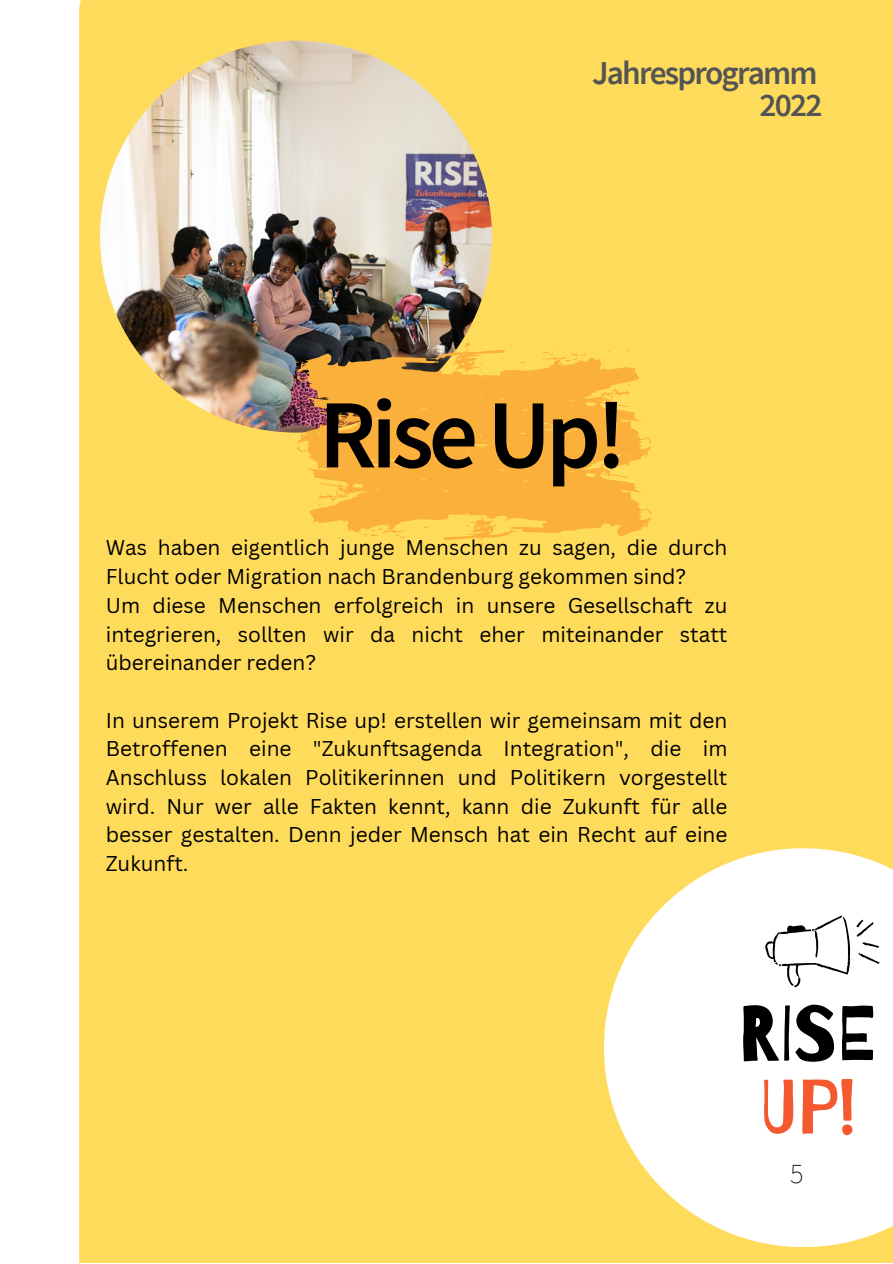
<style>
.page{position:relative;width:893px;height:1264px;background:#fff}
.page>*{position:absolute;margin:0;border:0;box-sizing:border-box;transform-origin:0 0}
.t1{font:600 97.8px "Source Sans Pro";letter-spacing:-.055em;color:#000}
.t2{font:77.25px "Barrio";color:#000}
.t3{font:77.25px "Barrio";color:#f4592f}
.t4{font:600 33.3px "Source Sans Pro";letter-spacing:-.055em;color:#545454}
.t5{font:200 28.2px "Source Sans Pro";color:#000}
.t6{font:20.85px/28.7px "Canva Sans";color:#000;text-align:justify}
</style>
<div class="page">
<div style="left:79px;top:0;width:813px;height:1262px;background:#ffdb5c"></div>
<svg style="left:604px;top:848px;width:288px;height:399px"></svg>
<svg style="left:754px;top:889px;width:138px;height:123px"></svg>
<img style="left:100px;top:41px;width:392px;height:391px;border-radius:50%">
<svg style="left:296px;top:342px;width:356px;height:206px;background:#f1b343"></svg>
<p class="t4" style="left:592px;top:51px;width:227px">Jahresprogramm</p>
<p class="t4" style="left:759px;top:83px;width:65px">2022</p>
<p class="t1" style="left:319px;top:371px;width:309px">RiseUp!</p>
<p class="t6" style="left:106px;top:533px;width:623px">Was haben eigentlich junge Menschen zu sagen, die durch<br>Flucht oder Migration nach Brandenburg gekommen sind?</p>
<p class="t6" style="left:106px;top:590px;width:623px">Um diese Menschen erfolgreich in unsere Gesellschaft zu integrieren, sollten wir da nicht eher miteinander statt übereinander reden?</p>
<p class="t6" style="left:106px;top:705px;width:623px">In unserem Projekt Rise up! erstellen wir gemeinsam mit den Betroffenen eine "Zukunftsagenda Integration", die im Anschluss lokalen Politikerinnen und Politikern vorgestellt wird. Nur wer alle Fakten kennt, kann die Zukunft für alle besser gestalten. Denn jeder Mensch hat ein Recht auf eine Zukunft.</p>
<p class="t2" style="left:738px;top:992px;width:141px">RISE</p>
<p class="t3" style="left:759px;top:1065px;width:98px">UP!</p>
<p class="t5" style="left:790px;top:1154px;width:15px">5</p>
</div>
